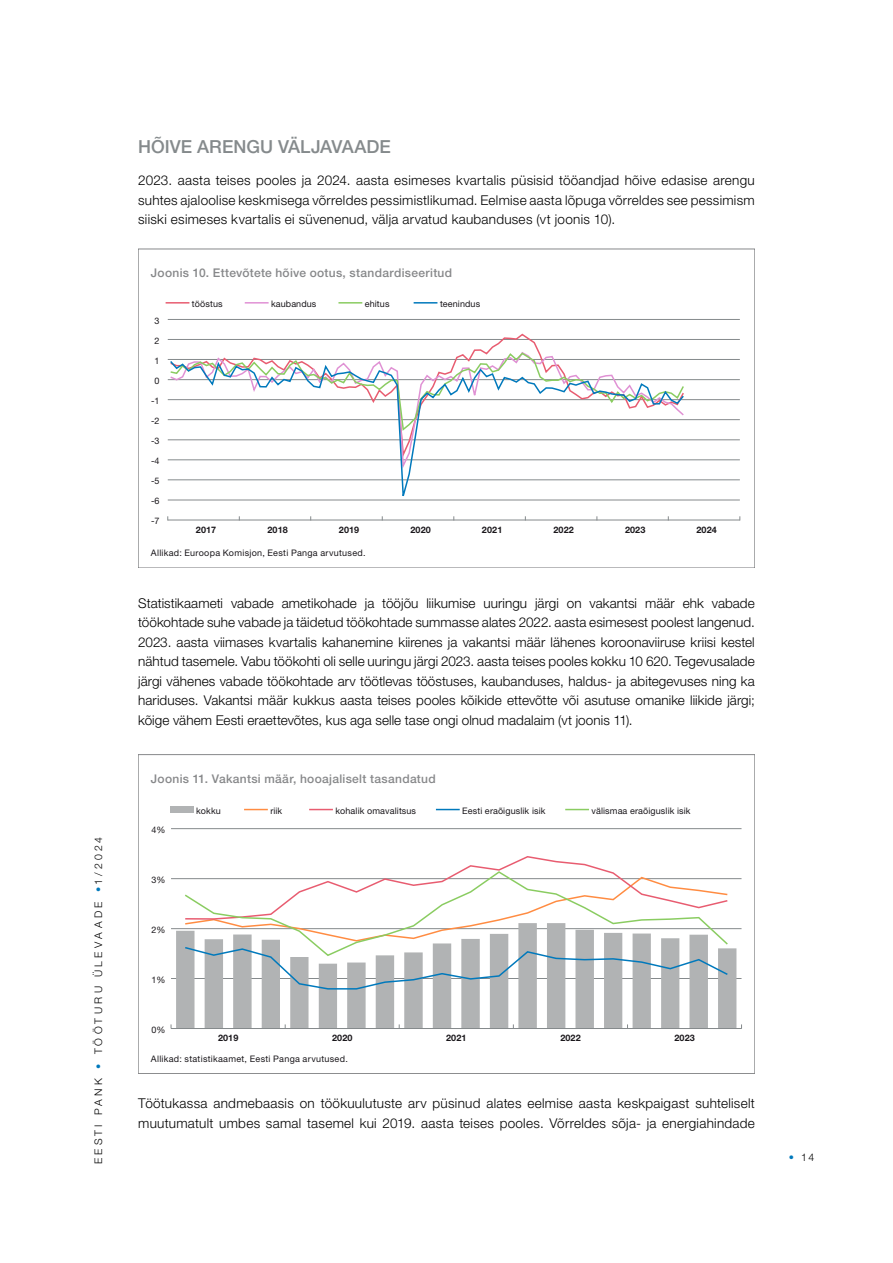
<style>
.page{position:relative;width:893px;height:1263px;background:#fff}
.page>*{position:absolute;margin:0;border:0;box-sizing:border-box;transform-origin:0 0}
.t1{font:500 18px "Helvetica Neue LT Std";color:#858a8c}
.t2{font:300 13.5px/19.5px "Helvetica Neue LT Std";letter-spacing:.02em;color:#000;text-align:justify}
.t3{font:500 12px "Helvetica Neue LT Std";letter-spacing:.025em;color:#87888a}
.t4{font:300 10.5px "Helvetica Neue LT Std";letter-spacing:.31em;color:#000}
.t5{font:9px "Helvetica Neue LT Std";letter-spacing:.02em;color:#1a171b}
.t6{font:700 9px "Helvetica Neue LT Std";letter-spacing:.01em;color:#1a171b}
.s1{color:#0079bc}
</style>
<div class="page">
<hr style="left:168px;top:520px;width:572px;height:1px;background:#858a8c">
<hr style="left:168px;top:500px;width:572px;height:1px;background:#858a8c">
<hr style="left:168px;top:480px;width:572px;height:1px;background:#858a8c">
<hr style="left:168px;top:460px;width:572px;height:1px;background:#858a8c">
<hr style="left:168px;top:440px;width:572px;height:1px;background:#858a8c">
<hr style="left:168px;top:419px;width:572px;height:1px;background:#858a8c">
<hr style="left:168px;top:399px;width:572px;height:1px;background:#858a8c">
<hr style="left:168px;top:359px;width:572px;height:1px;background:#858a8c">
<hr style="left:168px;top:339px;width:572px;height:1px;background:#858a8c">
<hr style="left:168px;top:319px;width:572px;height:1px;background:#858a8c">
<hr style="left:168px;top:379px;width:572px;height:1px;background:#858a8c">
<svg style="left:217px;top:351px;width:337px;height:8px"></svg>
<svg style="left:169px;top:359px;width:516px;height:142px"></svg>
<hr style="left:166px;top:302px;width:23px;height:2px;background:#e85c70">
<hr style="left:245px;top:302px;width:24px;height:2px;background:#e091d4">
<hr style="left:338px;top:302px;width:24px;height:2px;background:#8acc61">
<hr style="left:414px;top:302px;width:23px;height:2px;background:#0079bc">
<hr style="left:171px;top:828px;width:570px;height:1px;background:#858a8c">
<hr style="left:171px;top:878px;width:570px;height:1px;background:#858a8c">
<hr style="left:171px;top:928px;width:570px;height:1px;background:#858a8c">
<hr style="left:171px;top:978px;width:570px;height:1px;background:#858a8c">
<svg style="left:176px;top:928px;width:560px;height:100px;fill:#b1b3b4"></svg>
<hr style="left:171px;top:1028px;width:570px;height:1px;background:#858a8c">
<svg style="left:183px;top:856px;width:546px;height:134px"></svg>
<svg style="left:183px;top:870px;width:546px;height:87px"></svg>
<div style="left:170px;top:806px;width:24px;height:7px;background:#b1b3b4"></div>
<svg style="left:244px;top:809px;width:24px;height:1px"></svg>
<svg style="left:309px;top:809px;width:24px;height:1px"></svg>
<svg style="left:436px;top:809px;width:24px;height:1px"></svg>
<svg style="left:565px;top:809px;width:24px;height:1px"></svg>
<p class="t4" style="left:92px;top:1164px;width:329px;rotate:-90deg">EESTI PANK <span class="s1">•</span> TÖÖTURU ÜLEVAADE <span class="s1">•</span>1/2024</p>
<h1 class="t1" style="left:138px;top:136px;width:254px">HÕIVE ARENGU VÄLJAVAADE</h1>
<p class="t2" style="left:138px;top:171px;width:618px">2023. aasta teises pooles ja 2024. aasta esimeses kvartalis püsisid tööandjad hõive edasise arengu suhtes ajaloolise keskmisega võrreldes pessimistlikumad. Eelmise aasta lõpuga võrreldes see pessimism siiski esimeses kvartalis ei süvenenud, välja arvatud kaubanduses (vt joonis 10).</p>
<p class="t3" style="left:151px;top:266px;width:303px">Joonis 10. Ettevõtete hõive ootus, standardiseeritud</p>
<p class="t5" style="left:155px;top:315px;width:7px">3</p>
<p class="t5" style="left:155px;top:335px;width:7px">2</p>
<p class="t5" style="left:155px;top:355px;width:7px">1</p>
<p class="t5" style="left:155px;top:375px;width:7px">0</p>
<p class="t5" style="left:151px;top:395px;width:10px">-1</p>
<p class="t5" style="left:151px;top:415px;width:10px">-2</p>
<p class="t5" style="left:151px;top:435px;width:10px">-3</p>
<p class="t5" style="left:151px;top:455px;width:10px">-4</p>
<p class="t5" style="left:151px;top:475px;width:10px">-5</p>
<p class="t5" style="left:151px;top:496px;width:10px">-6</p>
<p class="t5" style="left:151px;top:516px;width:10px">-7</p>
<p class="t5" style="left:192px;top:298px;width:32px">tööstus</p>
<p class="t5" style="left:271px;top:298px;width:47px">kaubandus</p>
<p class="t5" style="left:365px;top:298px;width:26px">ehitus</p>
<p class="t5" style="left:440px;top:298px;width:42px">teenindus</p>
<p class="t6" style="left:196px;top:524px;width:22px">2017</p>
<p class="t6" style="left:267px;top:524px;width:22px">2018</p>
<p class="t6" style="left:339px;top:524px;width:22px">2019</p>
<p class="t6" style="left:410px;top:524px;width:22px">2020</p>
<p class="t6" style="left:482px;top:524px;width:22px">2021</p>
<p class="t6" style="left:553px;top:524px;width:22px">2022</p>
<p class="t6" style="left:625px;top:524px;width:22px">2023</p>
<p class="t6" style="left:696px;top:524px;width:22px">2024</p>
<p class="t5" style="left:151px;top:548px;width:216px">Allikad: Euroopa Komisjon, Eesti Panga arvutused.</p>
<p class="t2" style="left:138px;top:593px;width:618px">Statistikaameti vabade ametikohade ja tööjõu liikumise uuringu järgi on vakantsi määr ehk vabade töökohtade suhe vabade ja täidetud töökohtade summasse alates 2022. aasta esimesest poolest langenud.<br>2023. aasta viimases kvartalis kahanemine kiirenes ja vakantsi määr lähenes koroonaviiruse kriisi kestel nähtud tasemele. Vabu töökohti oli selle uuringu järgi 2023. aasta teises pooles kokku 10 620. Tegevusalade järgi vähenes vabade töökohtade arv töötlevas tööstuses, kaubanduses, haldus- ja abitegevuses ning ka hariduses. Vakantsi määr kukkus aasta teises pooles kõikide ettevõtte või asutuse omanike liikide järgi; kõige vähem Eesti eraettevõtes, kus aga selle tase ongi olnud madalaim (vt joonis 11).</p>
<p class="t3" style="left:151px;top:771px;width:286px">Joonis 11. Vakantsi määr, hooajaliselt tasandatud</p>
<p class="t5" style="left:151px;top:824px;width:16px">4%</p>
<p class="t5" style="left:151px;top:874px;width:16px">3%</p>
<p class="t5" style="left:151px;top:924px;width:16px">2%</p>
<p class="t5" style="left:151px;top:974px;width:16px">1%</p>
<p class="t5" style="left:151px;top:1024px;width:16px">0%</p>
<p class="t5" style="left:196px;top:805px;width:26px">kokku</p>
<p class="t5" style="left:270px;top:805px;width:13px">riik</p>
<p class="t5" style="left:335px;top:805px;width:82px">kohalik omavalitsus</p>
<p class="t5" style="left:462px;top:805px;width:85px">Eesti eraõiguslik isik</p>
<p class="t5" style="left:591px;top:805px;width:101px">välismaa eraõiguslik isik</p>
<p class="t6" style="left:218px;top:1032px;width:22px">2019</p>
<p class="t6" style="left:332px;top:1032px;width:22px">2020</p>
<p class="t6" style="left:446px;top:1032px;width:22px">2021</p>
<p class="t6" style="left:560px;top:1032px;width:22px">2022</p>
<p class="t6" style="left:674px;top:1032px;width:22px">2023</p>
<p class="t5" style="left:151px;top:1053px;width:198px">Allikad: statistikaamet, Eesti Panga arvutused.</p>
<p class="t2" style="left:138px;top:1093px;width:618px">Töötukassa andmebaasis on töökuulutuste arv püsinud alates eelmise aasta keskpaigast suhteliselt muutumatult umbes samal tasemel kui 2019. aasta teises pooles. Võrreldes sõja- ja energiahindade</p>
<p class="t4" style="left:789px;top:1150px;width:27px"><span class="s1">•</span> 14</p>
</div>
